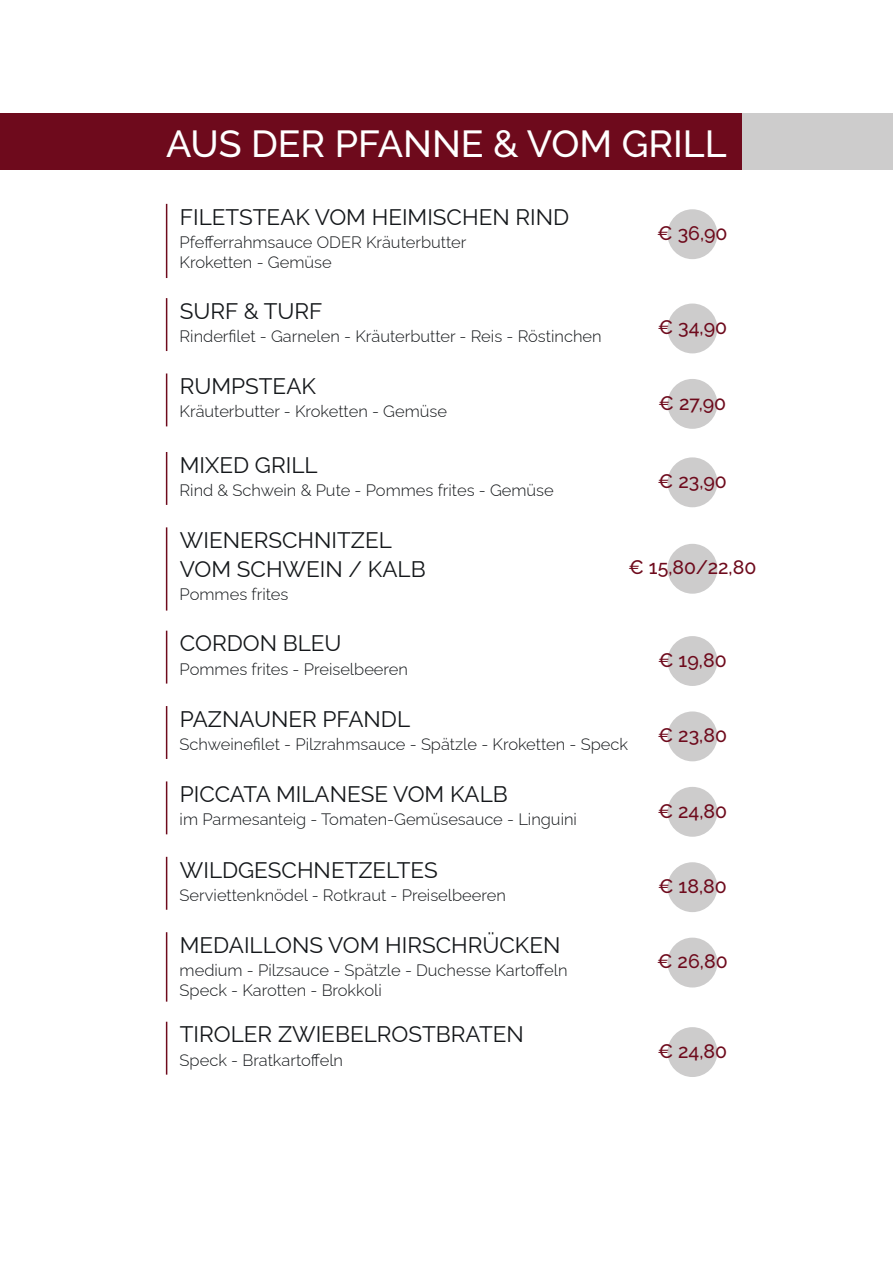
<style>
.page{position:relative;width:893px;height:1263px;background:#fff}
.page>*{position:absolute;margin:0;border:0;box-sizing:border-box;transform-origin:0 0}
.t1{font:500 37.5px "Raleway";color:#fff}
.t2{font:100 22.5px/28.8px "Raleway";color:#14171a}
.t3{font:500 19.5px "Raleway";color:#6e0a1c}
.t4{font:100 16.5px/19.8px "Raleway";color:#14171a}
</style>
<div class="page">
<div style="left:667px;top:544px;width:50px;height:50px;background:#cdcccc;border-radius:50%"></div>
<div style="left:667px;top:379px;width:50px;height:50px;background:#cdcccc;border-radius:50%"></div>
<div style="left:667px;top:457px;width:50px;height:50px;background:#cdcccc;border-radius:50%"></div>
<div style="left:667px;top:787px;width:50px;height:50px;background:#cdcccc;border-radius:50%"></div>
<div style="left:667px;top:711px;width:50px;height:50px;background:#cdcccc;border-radius:50%"></div>
<div style="left:667px;top:636px;width:50px;height:50px;background:#cdcccc;border-radius:50%"></div>
<div style="left:222px;top:114px;width:671px;height:56px;background:#cdcccc"></div>
<div style="left:0;top:114px;width:742px;height:56px;background:#6e0a1c"></div>
<div style="left:667px;top:209px;width:50px;height:50px;background:#cdcccc;border-radius:50%"></div>
<hr style="left:166px;top:204px;width:1px;height:74px;background:#6e0a1c">
<div style="left:667px;top:304px;width:50px;height:49px;background:#cdcccc;border-radius:50%"></div>
<hr style="left:166px;top:298px;width:1px;height:53px;background:#6e0a1c">
<hr style="left:166px;top:373px;width:1px;height:53px;background:#6e0a1c">
<hr style="left:166px;top:452px;width:1px;height:53px;background:#6e0a1c">
<hr style="left:166px;top:631px;width:1px;height:52px;background:#6e0a1c">
<hr style="left:166px;top:706px;width:1px;height:53px;background:#6e0a1c">
<hr style="left:166px;top:781px;width:1px;height:53px;background:#6e0a1c">
<div style="left:667px;top:862px;width:50px;height:50px;background:#cdcccc;border-radius:50%"></div>
<hr style="left:166px;top:857px;width:1px;height:53px;background:#6e0a1c">
<div style="left:667px;top:1027px;width:50px;height:50px;background:#cdcccc;border-radius:50%"></div>
<hr style="left:166px;top:1022px;width:1px;height:52px;background:#6e0a1c">
<hr style="left:166px;top:527px;width:1px;height:84px;background:#6e0a1c">
<div style="left:667px;top:938px;width:50px;height:49px;background:#cdcccc;border-radius:50%"></div>
<hr style="left:166px;top:932px;width:1px;height:70px;background:#6e0a1c">
<h1 class="t1" style="left:166px;top:123px;width:562px">AUS DER PFANNE &amp; VOM GRILL</h1>
<h2 class="t2" style="left:180px;top:200px;width:391px">FILETSTEAK VOM HEIMISCHEN RIND</h2>
<p class="t4" style="left:180px;top:230px;width:288px">Pfefferrahmsauce ODER Kräuterbutter<br>Kroketten - Gemüse</p>
<h2 class="t2" style="left:180px;top:294px;width:144px">SURF &amp; TURF</h2>
<p class="t4" style="left:180px;top:324px;width:423px">Rinderfilet - Garnelen - Kräuterbutter - Reis - Röstinchen</p>
<h2 class="t2" style="left:180px;top:369px;width:138px">RUMPSTEAK</h2>
<p class="t4" style="left:180px;top:400px;width:269px">Kräuterbutter - Kroketten - Gemüse</p>
<h2 class="t2" style="left:180px;top:448px;width:139px">MIXED GRILL</h2>
<p class="t4" style="left:180px;top:478px;width:376px">Rind &amp; Schwein &amp; Pute - Pommes frites - Gemüse</p>
<h2 class="t2" style="left:180px;top:523px;width:247px">WIENERSCHNITZEL<br>VOM SCHWEIN / KALB</h2>
<p class="t4" style="left:180px;top:582px;width:110px">Pommes frites</p>
<h2 class="t2" style="left:180px;top:626px;width:163px">CORDON BLEU</h2>
<p class="t4" style="left:180px;top:657px;width:230px">Pommes frites - Preiselbeeren</p>
<p class="t3" style="left:657px;top:222px;width:72px">€ 36,90</p>
<p class="t3" style="left:658px;top:316px;width:71px">€ 34,90</p>
<p class="t3" style="left:659px;top:391px;width:69px">€ 27,90</p>
<p class="t3" style="left:658px;top:470px;width:70px">€ 23,90</p>
<p class="t3" style="left:628px;top:556px;width:129px">€ 15,80/22,80</p>
<p class="t3" style="left:658px;top:649px;width:70px">€ 19,80</p>
<h2 class="t2" style="left:180px;top:702px;width:232px">PAZNAUNER PFANDL</h2>
<p class="t4" style="left:180px;top:732px;width:450px">Schweinefilet - Pilzrahmsauce - Spätzle - Kroketten - Speck</p>
<h2 class="t2" style="left:180px;top:777px;width:329px">PICCATA MILANESE VOM KALB</h2>
<p class="t4" style="left:180px;top:808px;width:399px">im Parmesanteig - Tomaten-Gemüsesauce - Linguini</p>
<h2 class="t2" style="left:180px;top:853px;width:259px">WILDGESCHNETZELTES</h2>
<p class="t4" style="left:180px;top:883px;width:328px">Serviettenknödel - Rotkraut - Preiselbeeren</p>
<h2 class="t2" style="left:180px;top:928px;width:382px">MEDAILLONS VOM HIRSCHRÜCKEN</h2>
<p class="t4" style="left:180px;top:958px;width:389px">medium - Pilzsauce - Spätzle - Duchesse Kartoffeln<br>Speck - Karotten - Brokkoli</p>
<h2 class="t2" style="left:180px;top:1017px;width:345px">TIROLER ZWIEBELROSTBRATEN</h2>
<p class="t4" style="left:180px;top:1048px;width:165px">Speck - Bratkartoffeln</p>
<p class="t3" style="left:658px;top:724px;width:71px">€ 23,80</p>
<p class="t3" style="left:658px;top:799px;width:71px">€ 24,80</p>
<p class="t3" style="left:658px;top:875px;width:70px">€ 18,80</p>
<p class="t3" style="left:657px;top:950px;width:72px">€ 26,80</p>
<p class="t3" style="left:658px;top:1040px;width:71px">€ 24,80</p>
</div>
